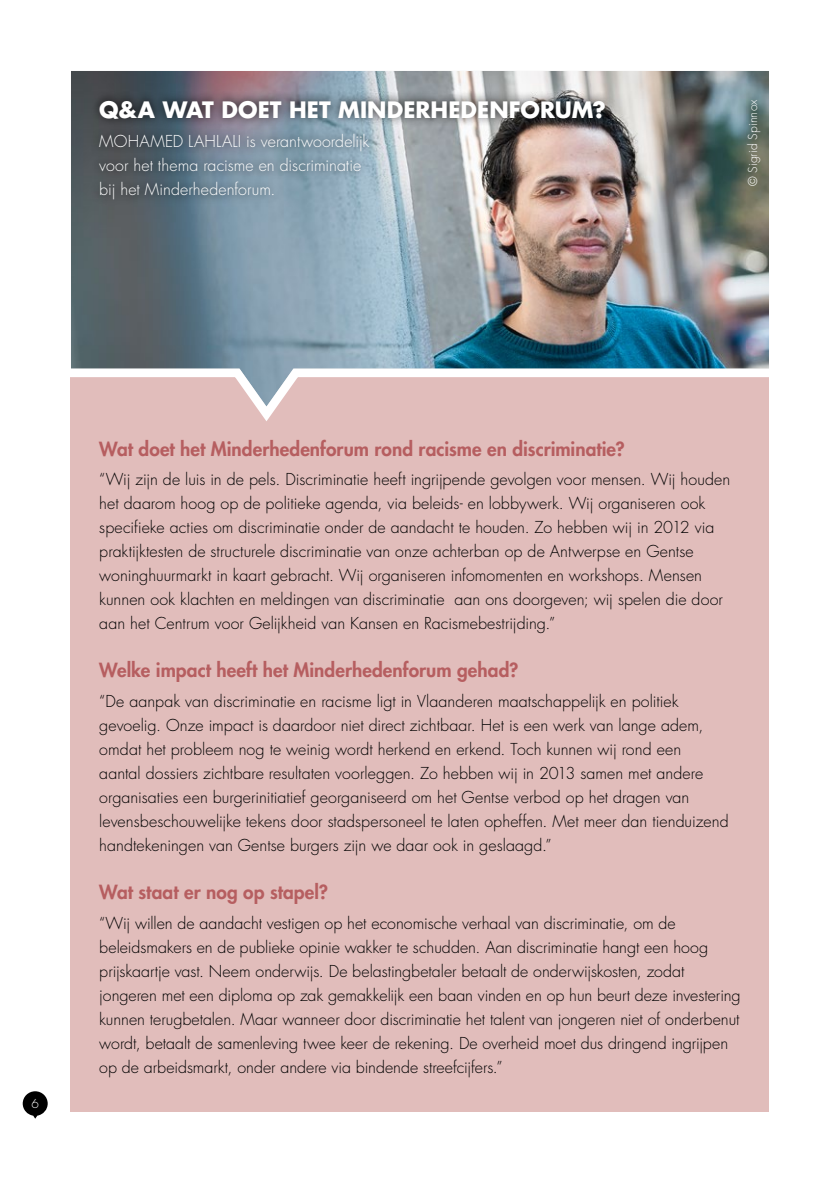
<style>
.page{position:relative;width:840px;height:1191px;background:#fff}
.page>*{position:absolute;margin:0;border:0;box-sizing:border-box;transform-origin:0 0}
.t1{font:700 22px "Futura Std";letter-spacing:.005em;color:#fff}
.t2{font:800 19px "Futura Std";letter-spacing:.005em;color:#b65e60}
.t3{font:300 16px/24px "Futura Std";color:#000}
.t4{font:300 16px/24px "Futura Std";letter-spacing:.005em;color:#fff}
.t5{font:300 12px "Futura Std";letter-spacing:.005em;color:#fff}
</style>
<div class="page">
<svg style="left:23px;top:1091px;width:25px;height:27px"></svg>
<div style="left:71px;top:327px;width:697px;height:784px;background:#e1bdbb"></div>
<img style="left:70px;top:71px;width:699px;height:358px">
<div style="left:90px;top:91px;width:524px;height:116px;background:#000;opacity:.75"></div>
<h1 class="t1" style="left:99px;top:95px;width:507px">Q&amp;A WAT DOET HET MINDERHEDENFORUM?</h1>
<p class="t4" style="left:99px;top:130px;width:271px">MOHAMED LAHLALI is verantwoordelijk voor het thema racisme en discriminatie bij het Minderhedenforum.</p>
<p class="t5" style="left:745px;top:186px;width:88px;rotate:-90deg">© Sigrid Spinnox</p>
<p class="t5" style="left:31px;top:1096px;width:9px">6</p>
<p class="t2" style="left:99px;top:436px;width:526px">Wat doet het Minderhedenforum rond racisme en discriminatie?</p>
<p class="t3" style="left:99px;top:468px;width:632px">“Wij zijn de luis in de pels. Discriminatie heeft ingrijpende gevolgen voor mensen. Wij houden het daarom hoog op de politieke agenda, via beleids- en lobbywerk. Wij organiseren ook specifieke acties om discriminatie onder de aandacht te houden. Zo hebben wij in 2012 via praktijktesten de structurele discriminatie van onze achterban op de Antwerpse en Gentse woninghuurmarkt in kaart gebracht. Wij organiseren infomomenten en workshops. Mensen kunnen ook klachten en meldingen van discriminatie aan ons doorgeven; wij spelen die door aan het Centrum voor Gelijkheid van Kansen en Racismebestrijding.”</p>
<p class="t2" style="left:99px;top:658px;width:420px">Welke impact heeft het Minderhedenforum gehad?</p>
<p class="t3" style="left:99px;top:689px;width:630px">“De aanpak van discriminatie en racisme ligt in Vlaanderen maatschappelijk en politiek gevoelig. Onze impact is daardoor niet direct zichtbaar. Het is een werk van lange adem, omdat het probleem nog te weinig wordt herkend en erkend. Toch kunnen wij rond een<br>aantal dossiers zichtbare resultaten voorleggen. Zo hebben wij in 2013 samen met andere organisaties een burgerinitiatief georganiseerd om het Gentse verbod op het dragen van levensbeschouwelijke tekens door stadspersoneel te laten opheffen. Met meer dan tienduizend handtekeningen van Gentse burgers zijn we daar ook in geslaagd.”</p>
<p class="t2" style="left:99px;top:880px;width:230px">Wat staat er nog op stapel?</p>
<p class="t3" style="left:99px;top:911px;width:642px">“Wij willen de aandacht vestigen op het economische verhaal van discriminatie, om de beleidsmakers en de publieke opinie wakker te schudden. Aan discriminatie hangt een hoog prijskaartje vast. Neem onderwijs. De belastingbetaler betaalt de onderwijskosten, zodat jongeren met een diploma op zak gemakkelijk een baan vinden en op hun beurt deze investering kunnen terugbetalen. Maar wanneer door discriminatie het talent van jongeren niet of onderbenut wordt, betaalt de samenleving twee keer de rekening. De overheid moet dus dringend ingrijpen op de arbeidsmarkt, onder andere via bindende streefcijfers.”</p>
</div>
